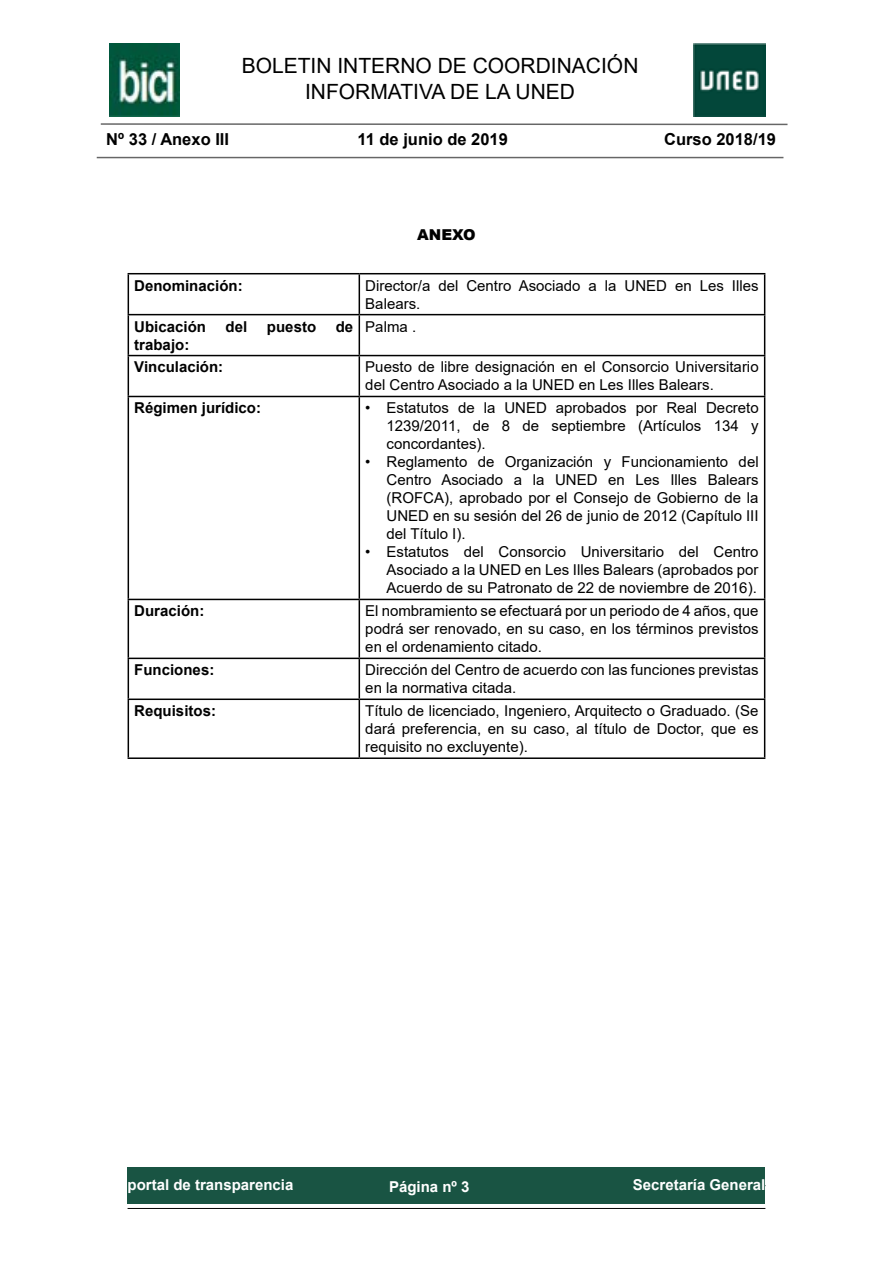
<style>
.page{position:relative;width:893px;height:1263px;background:#fff}
.page>*{position:absolute;margin:0;border:0;box-sizing:border-box;transform-origin:0 0}
.t1{font:21px/25.2px "Arial";color:#000;text-align:center}
.t2{font:700 16.5px "Arial";color:#000}
.TEXTO_NORMAL{font:15px/18px "Arial";color:#000;text-align:justify}
.TEXTO_NORMAL-2{font:700 15px "Arial";color:#000}
.TEXTOCOIE-7{font:700 15px "Arial";color:#fff}
.TEXTO_NORMAL-3{font:900 15px "Arial";color:#000}
</style>
<div class="page">
<hr style="left:97px;top:157px;width:686px;height:1px;background:#000">
<img style="left:109px;top:44px;width:71px;height:72px">
<img style="left:693px;top:44px;width:72px;height:72px">
<div style="left:128px;top:1167px;width:637px;height:36px;background:#195443"></div>
<hr style="left:128px;top:1208px;width:637px;height:1px;background:#000">
<hr style="left:101px;top:123px;width:686px;height:2px;background:#000">
<hr style="left:128px;top:273px;width:231px;height:1px;background:#000">
<hr style="left:128px;top:274px;width:1px;height:40px;background:#000">
<hr style="left:359px;top:273px;width:406px;height:1px;background:#000">
<hr style="left:359px;top:274px;width:1px;height:40px;background:#000">
<hr style="left:764px;top:274px;width:1px;height:40px;background:#000">
<hr style="left:128px;top:314px;width:231px;height:1px;background:#000">
<hr style="left:128px;top:315px;width:1px;height:40px;background:#000">
<hr style="left:359px;top:314px;width:406px;height:1px;background:#000">
<hr style="left:359px;top:315px;width:1px;height:40px;background:#000">
<hr style="left:764px;top:315px;width:1px;height:40px;background:#000">
<hr style="left:128px;top:355px;width:231px;height:1px;background:#000">
<hr style="left:128px;top:356px;width:1px;height:40px;background:#000">
<hr style="left:359px;top:355px;width:406px;height:1px;background:#000">
<hr style="left:359px;top:356px;width:1px;height:40px;background:#000">
<hr style="left:764px;top:356px;width:1px;height:40px;background:#000">
<hr style="left:128px;top:396px;width:231px;height:1px;background:#000">
<hr style="left:128px;top:397px;width:1px;height:202px;background:#000">
<hr style="left:359px;top:396px;width:406px;height:1px;background:#000">
<hr style="left:359px;top:397px;width:1px;height:202px;background:#000">
<hr style="left:764px;top:397px;width:1px;height:202px;background:#000">
<hr style="left:128px;top:599px;width:231px;height:1px;background:#000">
<hr style="left:128px;top:600px;width:1px;height:58px;background:#000">
<hr style="left:359px;top:599px;width:406px;height:1px;background:#000">
<hr style="left:359px;top:600px;width:1px;height:58px;background:#000">
<hr style="left:764px;top:600px;width:1px;height:58px;background:#000">
<hr style="left:128px;top:658px;width:231px;height:1px;background:#000">
<hr style="left:128px;top:659px;width:1px;height:39px;background:#000">
<hr style="left:359px;top:658px;width:406px;height:1px;background:#000">
<hr style="left:359px;top:659px;width:1px;height:39px;background:#000">
<hr style="left:764px;top:659px;width:1px;height:39px;background:#000">
<hr style="left:128px;top:698px;width:231px;height:2px;background:#000">
<hr style="left:128px;top:700px;width:1px;height:57px;background:#000">
<hr style="left:359px;top:698px;width:406px;height:2px;background:#000">
<hr style="left:359px;top:700px;width:1px;height:57px;background:#000">
<hr style="left:764px;top:700px;width:1px;height:57px;background:#000">
<hr style="left:128px;top:757px;width:231px;height:2px;background:#000">
<hr style="left:359px;top:757px;width:406px;height:2px;background:#000">
<h1 class="t1" style="left:242px;top:53px;width:398px">BOLETIN INTERNO DE COORDINACIÓN<br>INFORMATIVA DE LA UNED</h1>
<p class="t2" style="left:106px;top:128px;width:124px">Nº 33 / Anexo III</p>
<p class="t2" style="left:357px;top:128px;width:152px">11 de junio de 2019</p>
<p class="t2" style="left:664px;top:128px;width:113px">Curso 2018/19</p>
<p class="TEXTO_NORMAL-3" style="left:417px;top:224px;width:60px">ANEXO</p>
<p class="TEXTO_NORMAL-2" style="left:134px;top:275px;width:110px">Denominación:</p>
<p class="TEXTO_NORMAL" style="left:365px;top:276px;width:395px">Director/a del Centro Asociado a la UNED en Les Illes<br>Balears.</p>
<p class="TEXTO_NORMAL-2" style="left:134px;top:316px;width:73px">Ubicación</p>
<p class="TEXTO_NORMAL-2" style="left:226px;top:316px;width:23px">del</p>
<p class="TEXTO_NORMAL-2" style="left:267px;top:316px;width:51px">puesto</p>
<p class="TEXTO_NORMAL-2" style="left:336px;top:316px;width:19px">de</p>
<p class="TEXTO_NORMAL-2" style="left:134px;top:334px;width:57px">trabajo:</p>
<p class="TEXTO_NORMAL" style="left:365px;top:317px;width:52px">Palma .</p>
<p class="TEXTO_NORMAL-2" style="left:134px;top:357px;width:90px">Vinculación:</p>
<p class="TEXTO_NORMAL" style="left:365px;top:358px;width:395px">Puesto de libre designación en el Consorcio Universitario del Centro Asociado a la UNED en Les Illes Balears.</p>
<p class="TEXTO_NORMAL-2" style="left:134px;top:398px;width:128px">Régimen jurídico:</p>
<p class="TEXTO_NORMAL" style="left:387px;top:399px;width:374px;text-indent:-21px">• Estatutos de la UNED aprobados por Real Decreto 1239/2011, de 8 de septiembre (Artículos 134 y concordantes).</p>
<p class="TEXTO_NORMAL" style="left:387px;top:453px;width:374px;text-indent:-21px">• Reglamento de Organización y Funcionamiento del Centro Asociado a la UNED en Les Illes Balears (ROFCA), aprobado por el Consejo de Gobierno de la UNED en su sesión del 26 de junio de 2012 (Capítulo III del Título I).</p>
<p class="TEXTO_NORMAL" style="left:387px;top:543px;width:374px;text-indent:-21px">• Estatutos del Consorcio Universitario del Centro Asociado a la UNED en Les Illes Balears (aprobados por Acuerdo de su Patronato de 22 de noviembre de 2016).</p>
<p class="TEXTO_NORMAL-2" style="left:134px;top:600px;width:72px">Duración:</p>
<p class="TEXTO_NORMAL" style="left:365px;top:602px;width:395px">El nombramiento se efectuará por un periodo de 4 años, que podrá ser renovado, en su caso, en los términos previstos en el ordenamiento citado.</p>
<p class="TEXTO_NORMAL-2" style="left:134px;top:659px;width:82px">Funciones:</p>
<p class="TEXTO_NORMAL" style="left:365px;top:661px;width:395px">Dirección del Centro de acuerdo con las funciones previstas en la normativa citada.</p>
<p class="TEXTO_NORMAL-2" style="left:134px;top:700px;width:83px">Requisitos:</p>
<p class="TEXTO_NORMAL" style="left:365px;top:702px;width:395px">Título de licenciado, Ingeniero, Arquitecto o Graduado. (Se dará preferencia, en su caso, al título de Doctor, que es requisito no excluyente).</p>
<p class="TEXTOCOIE-7" style="left:128px;top:1174px;width:167px">portal de transparencia</p>
<p class="TEXTOCOIE-7" style="left:389px;top:1176px;width:82px">Página nº 3</p>
<p class="TEXTOCOIE-7" style="left:633px;top:1174px;width:134px">Secretaría General</p>
</div>
